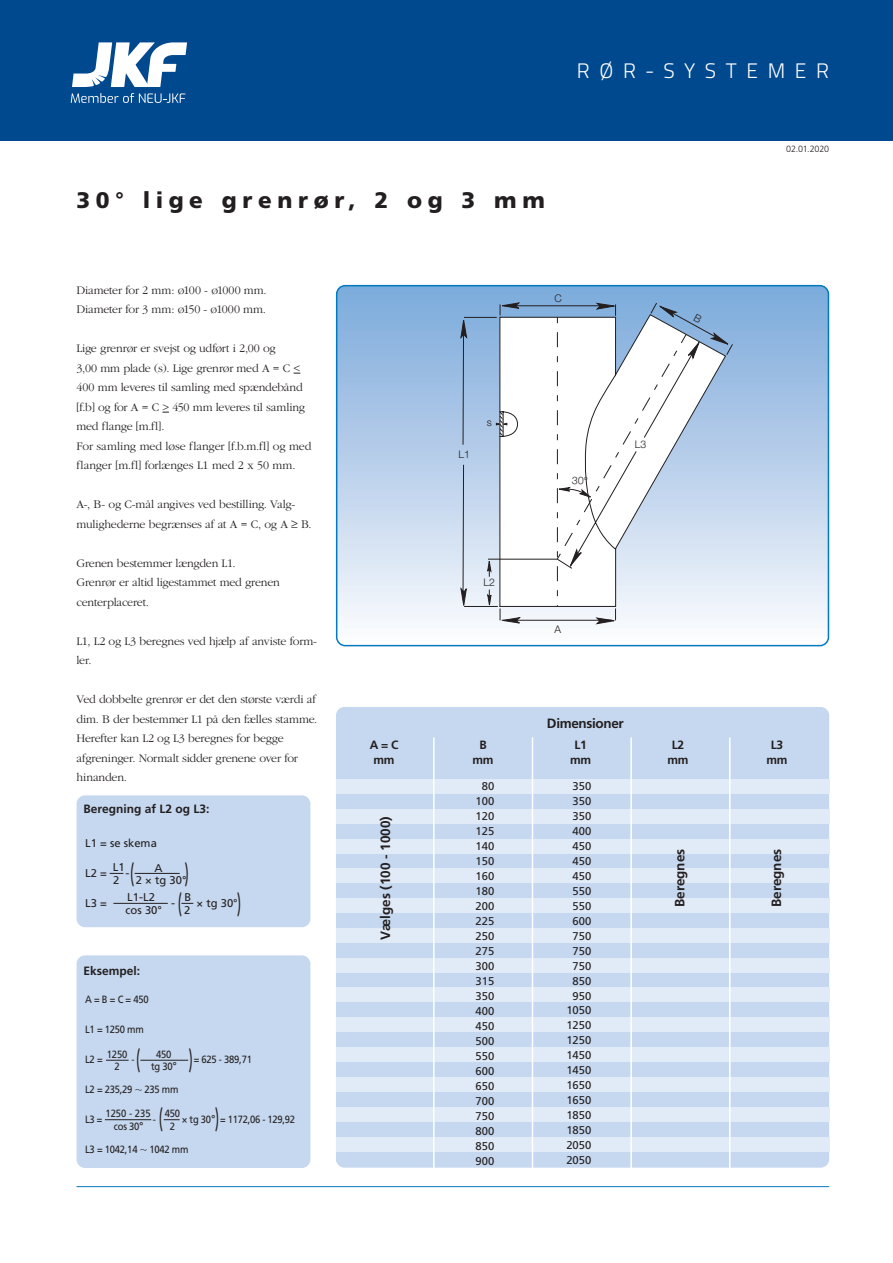
<style>
.page{position:relative;width:893px;height:1263px;background:#fff}
.page>*{position:absolute;margin:0;border:0;box-sizing:border-box;transform-origin:0 0}
.t1{font:300 25.5px "Futura Std";color:#231f20}
.t2{font:900 22.5px "Frutiger LT Std";letter-spacing:.25em;color:#231f20}
.t3{font:300 21px "Titillium";letter-spacing:.46em;color:#fff}
.t4{font:700 13.5px "Frutiger";color:#231f20}
.t5{font:700 13.5px "Frutiger";letter-spacing:-.025em;color:#231f20}
.t6{font:300 12px/19.5px "Garamond";letter-spacing:-.015em;color:#231f20}
.t7{font:700 12px "Frutiger";color:#231f20}
.t8{font:12px "Frutiger";color:#231f20}
.t9{font:11.25px/15px "Frutiger";color:#231f20;text-align:center}
.t10{font:10.5px "Frutiger";letter-spacing:-.025em;color:#231f20;scale:.9 1}
.t11{font:300 10.5px "Helvetica Neue";color:#231f20}
.t12{font:300 9px "Frutiger";letter-spacing:-.025em;color:#231f20}
.s1{font-size:12px}
.s2{font-size:11.25px}
.s3{font-family:"European Pi Two"}
</style>
<div class="page">
<div style="left:0;top:0;width:893px;height:140px;background:#01498e"></div>
<div style="left:77px;top:795px;width:233px;height:132px;background:#c6d8ef;border-radius:9px"></div>
<div style="left:336px;top:707px;width:493px;height:461px;background:#c6d8ef;border-radius:9px"></div>
<div style="left:336px;top:779px;width:493px;height:15px;background:#e1ebf7"></div>
<div style="left:336px;top:809px;width:493px;height:15px;background:#e1ebf7"></div>
<div style="left:336px;top:839px;width:493px;height:14px;background:#e1ebf7"></div>
<div style="left:336px;top:868px;width:493px;height:15px;background:#e1ebf7"></div>
<div style="left:336px;top:898px;width:493px;height:15px;background:#e1ebf7"></div>
<div style="left:336px;top:928px;width:493px;height:15px;background:#e1ebf7"></div>
<div style="left:336px;top:958px;width:493px;height:14px;background:#e1ebf7"></div>
<div style="left:336px;top:987px;width:493px;height:15px;background:#e1ebf7"></div>
<div style="left:336px;top:1017px;width:493px;height:15px;background:#e1ebf7"></div>
<div style="left:336px;top:1047px;width:493px;height:15px;background:#e1ebf7"></div>
<div style="left:336px;top:1077px;width:493px;height:15px;background:#e1ebf7"></div>
<div style="left:336px;top:1107px;width:493px;height:15px;background:#e1ebf7"></div>
<div style="left:336px;top:1137px;width:493px;height:15px;background:#e1ebf7"></div>
<hr style="left:433px;top:737px;width:2px;height:467px;background:#fff">
<hr style="left:532px;top:737px;width:1px;height:467px;background:#fff">
<hr style="left:630px;top:737px;width:2px;height:467px;background:#fff">
<hr style="left:729px;top:737px;width:1px;height:467px;background:#fff">
<div style="left:77px;top:955px;width:233px;height:213px;background:#c6d8ef;border-radius:9px"></div>
<svg style="left:337px;top:286px;width:491px;height:360px;background:#bbd2ec"></svg>
<svg style="left:460px;top:318px;width:7px;height:290px;background:#9eb1c7"></svg>
<hr style="left:464px;top:317px;width:33px;height:1px;background:#231f20">
<hr style="left:464px;top:606px;width:34px;height:1px;background:#231f20">
<div style="left:336px;top:285px;width:493px;height:361px;border:2px solid #0079c2;border-radius:9px"></div>
<hr style="left:140px;top:1060px;width:48px;height:1px;background:#231f20">
<hr style="left:105px;top:1119px;width:46px;height:1px;background:#231f20">
<svg style="left:106px;top:1060px;width:23px;height:1px"></svg>
<svg style="left:164px;top:1119px;width:16px;height:1px"></svg>
<svg style="left:110px;top:873px;width:13px;height:1px"></svg>
<hr style="left:135px;top:873px;width:45px;height:1px;background:#231f20">
<hr style="left:113px;top:903px;width:55px;height:1px;background:#231f20">
<svg style="left:181px;top:903px;width:12px;height:1px"></svg>
<hr style="left:77px;top:1186px;width:752px;height:1px;background:#0079c2">
<svg style="left:71px;top:42px;width:116px;height:61px"></svg>
<svg style="left:487px;top:302px;width:246px;height:322px"></svg>
<h3 class="t3" style="left:577px;top:55px;width:254px">RØR-SYSTEMER</h3>
<h2 class="t2" style="left:77px;top:187px;width:470px">30° lige grenrør, 2 og 3 mm</h2>
<p class="t12" style="left:786px;top:144px;width:44px">02.01.2020</p>
<p class="t6" style="left:77px;top:281px;width:192px">Diameter for 2 mm: ø100 - ø1000 mm.<br>Diameter for 3 mm: ø150 - ø1000 mm.</p>
<p class="t6" style="left:77px;top:339px;width:236px">Lige grenrør er svejst og udført i 2,00 og<br>3,00 mm plade (s). Lige grenrør med A = C &lt; 400 mm leveres til samling med spændebånd [f.b] og for A = C &gt; 450 mm leveres til samling med flange [m.fl].<br>For samling med løse flanger [f.b.m.fl] og med flanger [m.fl] forlænges L1 med 2 x 50 mm.</p>
<p class="t6" style="left:77px;top:495px;width:237px">A-, B- og C-mål angives ved bestilling. Valg&shy;mulighederne begrænses af at A = C, og A ≥ B.</p>
<p class="t6" style="left:77px;top:554px;width:205px">Grenen bestemmer længden L1.<br>Grenrør er altid ligestammet med grenen centerplaceret.</p>
<p class="t6" style="left:77px;top:632px;width:242px">L1, L2 og L3 beregnes ved hjælp af anviste form&shy;ler.</p>
<p class="t6" style="left:77px;top:690px;width:242px">Ved dobbelte grenrør er det den største værdi af dim. B der bestemmer L1 på den fælles stamme.<br>Herefter kan L2 og L3 beregnes for begge afgreninger. Normalt sidder grenene over for hinanden.</p>
<p class="t7" style="left:84px;top:802px;width:127px">Beregning af L2 og L3:</p>
<p class="t9" style="left:85px;top:835px;width:73px">L1 = se skema</p>
<p class="t9" style="left:85px;top:865px;width:23px">L2 =</p>
<p class="t9" style="left:113px;top:873px;width:8px">2</p>
<h1 class="t1" style="left:129px;top:857px;width:8px">(</h1>
<h1 class="t1" style="left:183px;top:857px;width:8px">)</h1>
<h1 class="t1" style="left:177px;top:887px;width:8px">(</h1>
<h1 class="t1" style="left:236px;top:887px;width:8px">)</h1>
<p class="t9" style="left:113px;top:859px;width:13px">L1</p>
<p class="t9" style="left:154px;top:860px;width:10px">A</p>
<p class="t9" style="left:127px;top:889px;width:29px">L1<span class="s1">-</span>L2</p>
<p class="t9" style="left:185px;top:890px;width:8px">B</p>
<p class="t8" style="left:126px;top:865px;width:5px">-</p>
<p class="t9" style="left:136px;top:872px;width:52px">2 × tg 30°</p>
<p class="t9" style="left:197px;top:895px;width:43px">× tg 30°</p>
<p class="t9" style="left:85px;top:895px;width:23px">L3 =</p>
<p class="t8" style="left:171px;top:895px;width:5px">-</p>
<p class="t9" style="left:184px;top:903px;width:8px">2</p>
<p class="t9" style="left:126px;top:903px;width:38px">cos 30°</p>
<p class="t7" style="left:84px;top:963px;width:58px">Eksempel:</p>
<p class="t10" style="left:85px;top:993px;width:72px">A = B = C = 450</p>
<p class="t10" style="left:85px;top:1023px;width:67px">L1 = 1250 mm</p>
<p class="t10" style="left:85px;top:1053px;width:21px">L2 =</p>
<p class="t10" style="left:114px;top:1060px;width:7px">2</p>
<h1 class="t1" style="left:136px;top:1043px;width:8px">(</h1>
<h1 class="t1" style="left:187px;top:1043px;width:8px">)</h1>
<p class="t10" style="left:105px;top:1107px;width:52px">1250 - 235</p>
<h1 class="t1" style="left:158px;top:1103px;width:8px">(</h1>
<h1 class="t1" style="left:214px;top:1103px;width:8px">)</h1>
<p class="t10" style="left:107px;top:1048px;width:24px">1250</p>
<p class="t10" style="left:156px;top:1048px;width:18px">450</p>
<p class="t10" style="left:194px;top:1053px;width:66px">= 625 - 389,71</p>
<p class="t10" style="left:131px;top:1053px;width:5px">-</p>
<p class="t10" style="left:151px;top:1060px;width:30px">tg 30<span class="s2">°</span></p>
<p class="t10" style="left:85px;top:1083px;width:105px">L2 = 235,29 <span class="s3">p</span> 235 mm</p>
<p class="t10" style="left:85px;top:1113px;width:21px">L3 =</p>
<p class="t10" style="left:114px;top:1120px;width:34px">cos 30<span class="s2">°</span></p>
<p class="t10" style="left:165px;top:1107px;width:18px">450</p>
<p class="t10" style="left:182px;top:1113px;width:127px">× tg 30<span class="s2">°</span> = 1172,06 - 129,92</p>
<p class="t10" style="left:85px;top:1143px;width:116px">L3 = 1042,14 <span class="s3">p</span> 1042 mm</p>
<p class="t10" style="left:153px;top:1113px;width:5px">-</p>
<p class="t10" style="left:170px;top:1120px;width:7px">2</p>
<p class="t11" style="left:458px;top:448px;width:13px">L1</p>
<p class="t11" style="left:487px;top:416px;width:7px">s</p>
<p class="t11" style="left:483px;top:576px;width:13px">L2</p>
<p class="t11" style="left:554px;top:292px;width:9px">C</p>
<p class="t11" style="left:635px;top:438px;width:13px">L3</p>
<p class="t11" style="left:554px;top:623px;width:8px">A</p>
<p class="t5" style="left:547px;top:715px;width:78px">Dimensioner</p>
<p class="t7" style="left:370px;top:738px;width:30px">A = C</p>
<p class="t7" style="left:479px;top:738px;width:9px">B</p>
<p class="t7" style="left:574px;top:738px;width:14px">L1</p>
<p class="t7" style="left:672px;top:738px;width:14px">L2</p>
<p class="t7" style="left:771px;top:738px;width:14px">L3</p>
<p class="t7" style="left:374px;top:753px;width:23px">mm</p>
<p class="t7" style="left:473px;top:753px;width:23px">mm</p>
<p class="t7" style="left:570px;top:753px;width:23px">mm</p>
<p class="t7" style="left:668px;top:753px;width:23px">mm</p>
<p class="t7" style="left:766px;top:753px;width:23px">mm</p>
<p class="t4" style="left:377px;top:940px;width:125px;rotate:-90deg">Vælges (100 - 1000)</p>
<p class="t9" style="left:476px;top:778px;width:20px">80<br>100<br>120<br>125<br>140<br>150<br>160<br>180<br>200<br>225<br>250<br>275<br>300<br>315<br>350<br>400<br>450<br>500<br>550<br>600<br>650<br>700<br>750<br>800<br>850<br>900</p>
<p class="t9" style="left:566px;top:778px;width:27px">350<br>350<br>350<br>400<br>450<br>450<br>450<br>550<br>550<br>600<br>750<br>750<br>750<br>850<br>950<br>1050<br>1250<br>1250<br>1450<br>1450<br>1650<br>1650<br>1850<br>1850<br>2050<br>2050</p>
<p class="t4" style="left:672px;top:907px;width:60px;rotate:-90deg">Beregnes</p>
<p class="t4" style="left:769px;top:907px;width:60px;rotate:-90deg">Beregnes</p>
</div>
